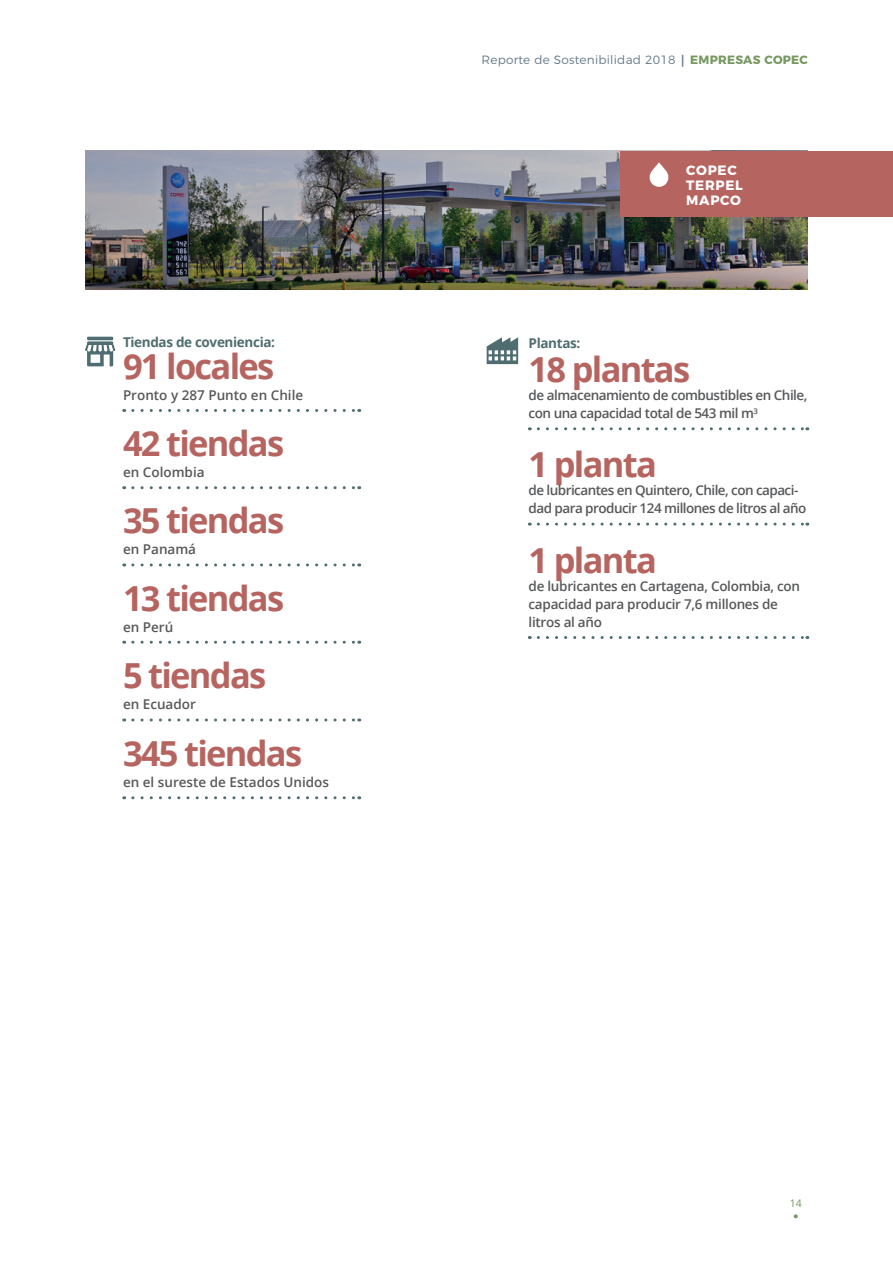
<style>
.page{position:relative;width:893px;height:1263px;background:#fff}
.page>*{position:absolute;margin:0;border:0;box-sizing:border-box;transform-origin:0 0}
.t1{font:700 34.5px "Open Sans";letter-spacing:-.05em;color:#b66460}
.t2{font:600 13.5px/18px "Open Sans";letter-spacing:-.02em;color:#57585a}
.t3{font:600 13.5px/18px "Open Sans";letter-spacing:-.04em;color:#57585a}
.t4{font:600 13.5px "Open Sans";color:#57585a}
.t5{font:700 13.5px "Open Sans";letter-spacing:-.025em;color:#4f6d70}
.t6{font:700 13.5px/15px "Montserrat";letter-spacing:.05em;color:#fff}
.t7{font:300 12px "Montserrat";letter-spacing:.02em;color:#637788}
.t8{font:10.5px "Open Sans";color:#769860}
.s1{font-family:"Open Sans";font-weight:700}
.s2{font-weight:700;color:#769860}
</style>
<div class="page">
<svg style="left:794px;top:1214px;width:4px;height:4px"></svg>
<svg style="left:133px;top:409px;width:227px;height:3px"></svg>
<svg style="left:133px;top:486px;width:227px;height:3px"></svg>
<svg style="left:133px;top:563px;width:227px;height:3px"></svg>
<svg style="left:133px;top:641px;width:227px;height:3px"></svg>
<svg style="left:133px;top:718px;width:227px;height:3px"></svg>
<svg style="left:133px;top:796px;width:227px;height:3px"></svg>
<svg style="left:538px;top:427px;width:270px;height:3px"></svg>
<svg style="left:538px;top:523px;width:270px;height:3px"></svg>
<svg style="left:538px;top:636px;width:270px;height:3px"></svg>
<img style="left:85px;top:151px;width:723px;height:138px">
<div style="left:621px;top:151px;width:272px;height:66px;background:#b66460"></div>
<svg style="left:649px;top:162px;width:20px;height:25px"></svg>
<hr style="left:87px;top:337px;width:26px;height:3px;background:#4f6d70">
<svg style="left:85px;top:341px;width:30px;height:25px"></svg>
<svg style="left:487px;top:337px;width:31px;height:27px"></svg>
<p class="t5" style="left:123px;top:333px;width:154px">Tiendas de coveniencia:</p>
<h1 class="t1" style="left:123px;top:342px;width:153px">91 locales</h1>
<p class="t4" style="left:123px;top:386px;width:182px">Pronto y 287 Punto en Chile</p>
<h1 class="t1" style="left:123px;top:419px;width:163px">42 tiendas</h1>
<p class="t4" style="left:123px;top:463px;width:83px">en Colombia</p>
<h1 class="t1" style="left:123px;top:496px;width:163px">35 tiendas</h1>
<p class="t4" style="left:123px;top:540px;width:75px">en Panamá</p>
<h1 class="t1" style="left:123px;top:574px;width:163px">13 tiendas</h1>
<p class="t2" style="left:123px;top:617px;width:52px">en Perú</p>
<h1 class="t1" style="left:123px;top:651px;width:145px">5 tiendas</h1>
<p class="t4" style="left:123px;top:695px;width:74px">en Ecuador</p>
<h1 class="t1" style="left:123px;top:729px;width:181px">345 tiendas</h1>
<p class="t4" style="left:123px;top:773px;width:208px">en el sureste de Estados Unidos</p>
<p class="t7" style="left:481px;top:50px;width:328px">Reporte de Sostenibilidad 2018 <span class="s1">|</span> <span class="s2">EMPRESAS COPEC</span></p>
<p class="t6" style="left:686px;top:162px;width:58px">COPEC<br>TERPEL<br>MAPCO</p>
<p class="t5" style="left:529px;top:333px;width:53px">Plantas:</p>
<h1 class="t1" style="left:529px;top:345px;width:163px">18 plantas</h1>
<p class="t2" style="left:529px;top:386px;width:280px">de almacenamiento de combustibles en Chile, con una capacidad total de 543 mil m<sup>3</sup></p>
<h1 class="t1" style="left:529px;top:440px;width:130px">1 planta</h1>
<p class="t3" style="left:529px;top:481px;width:279px">de lubricantes en Quintero, Chile, con capaci&shy;dad para producir 124 millones de litros al año</p>
<h1 class="t1" style="left:529px;top:536px;width:130px">1 planta</h1>
<p class="t2" style="left:529px;top:576px;width:273px">de lubricantes en Cartagena, Colombia, con capacidad para producir 7,6 millones de litros al año</p>
<p class="t8" style="left:790px;top:1196px;width:14px">14</p>
</div>
